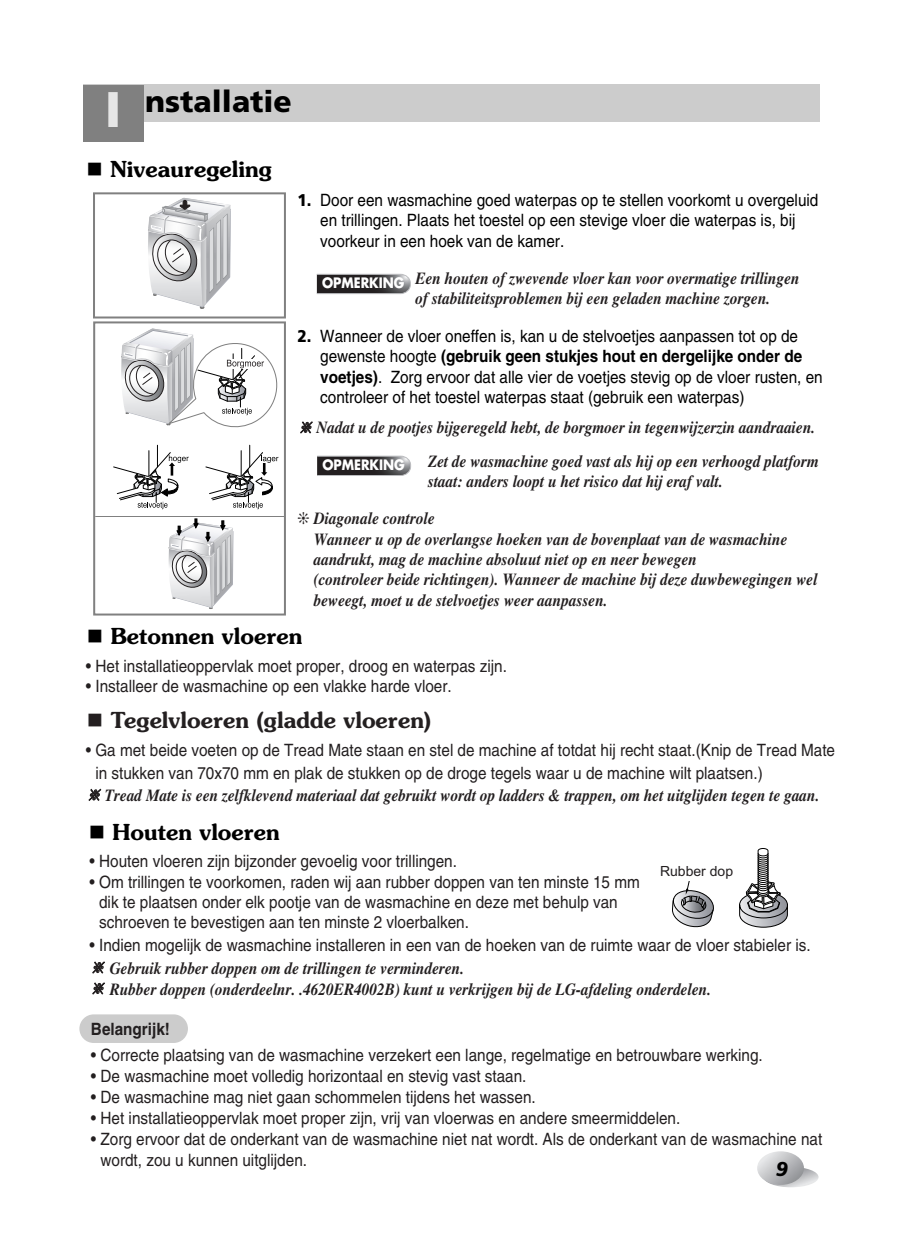
<style>
.page{position:relative;width:906px;height:1246px;background:#fff}
.page>*{position:absolute;margin:0;border:0;box-sizing:border-box;transform-origin:0 0}
.t1{font:900 50px "Frutiger";color:#e6e6e6}
.t2{font:900 30px "Frutiger";color:#000}
.t3{font:600 22px "Souvenir";color:#000}
.t4{font:600 22px "Souvenir";color:#231f20}
.t5{font:italic 900 20px "Frutiger";color:#000}
.t6{font:17px/20.4px "Helvetica";color:#231f20;scale:.9 1}
.t7{font:italic 700 17px/20.6px "Times";color:#231f20;scale:.9 1}
.t8{font:17px/20.4px "Helvetica";color:#000;scale:.9 1}
.t9{font:700 17px "Helvetica";color:#231f20;scale:.9 1}
.t10{font:14px "Arial";color:#231f20}
.t11{font:700 14px "Futura";letter-spacing:-.005em;color:#fff;scale:.9 1}
.t12{font:8.4px "Helvetica";color:#000}
.s1{font-family:"Frutiger";font-weight:900}
.s2{font-weight:700}
.s3{font-family:"HY Go Thic";font-weight:500}
</style>
<div class="page">
<svg style="left:764px;top:1167px;width:55px;height:20px"></svg>
<svg style="left:757px;top:1151px;width:47px;height:34px"></svg>
<div style="left:83px;top:85px;width:736px;height:37px;background:#ccc"></div>
<div style="left:83px;top:85px;width:60px;height:57px;background:#808080"></div>
<svg style="left:168px;top:518px;width:65px;height:91px"></svg>
<svg style="left:113px;top:328px;width:166px;height:181px"></svg>
<div style="left:93px;top:321px;width:193px;height:295px;border:2px solid #808080"></div>
<svg style="left:148px;top:198px;width:83px;height:111px"></svg>
<div style="left:93px;top:192px;width:193px;height:126px;border:2px solid #808080"></div>
<hr style="left:95px;top:516px;width:190px;height:1px;background:#808080">
<div style="left:79px;top:1014px;width:109px;height:29px;background:#ccc;border-radius:14px"></div>
<svg style="left:672px;top:881px;width:42px;height:47px"></svg>
<svg style="left:739px;top:848px;width:49px;height:80px"></svg>
<div style="left:644px;top:864px;width:105px;height:17px;background:#fff"></div>
<svg style="left:317px;top:455px;width:94px;height:21px"></svg>
<svg style="left:316px;top:274px;width:95px;height:20px"></svg>
<h2 class="t2" style="left:145px;top:89px;width:148px">nstallatie</h2>
<h1 class="t1" style="left:105px;top:89px;width:18px">I</h1>
<p class="t3" style="left:110px;top:161px;width:163px">Niveauregeling</p>
<p class="t8" style="left:320px;top:192px;width:555px;text-indent:-23px"><span class="s1">1.</span> Door een wasmachine goed waterpas op te stellen voorkomt u overgeluid en trillingen. Plaats het toestel op een stevige vloer die waterpas is, bij voorkeur in een hoek van de kamer.</p>
<p class="t7" style="left:416px;top:269px;width:428px;line-height:20px;text-indent:-93px"><sub>OPMERKING</sub> Een houten of zwevende vloer kan voor overmatige trillingen of stabiliteitsproblemen bij een geladen machine zorgen.</p>
<p class="t8" style="left:320px;top:328px;width:560px;text-indent:-23px"><span class="s1">2.</span> Wanneer de vloer oneffen is, kan u de stelvoetjes aanpassen tot op de gewenste hoogte <span class="s2">(gebruik geen stukjes hout en dergelijke onder de voetjes)</span>. Zorg ervoor dat alle vier de voetjes stevig op de vloer rusten, en controleer of het toestel waterpas staat (gebruik een waterpas)</p>
<p class="t7" style="left:298px;top:419px;width:577px"><span class="s3">※</span>Nadat u de pootjes bijgeregeld hebt, de borgmoer in tegenwijzerzin aandraaien.</p>
<p class="t11" style="left:322px;top:458px;width:93px">OPMERKING</p>
<p class="t7" style="left:428px;top:453px;width:436px;line-height:20px">Zet de wasmachine goed vast als hij op een verhoogd platform staat: anders loopt u het risico dat hij eraf valt.</p>
<p class="t7" style="left:314px;top:509px;width:561px;text-indent:-16px">❊ Diagonale controle<br>Wanneer u op de overlangse hoeken van de bovenplaat van de wasmachine aandrukt, mag de machine absoluut niet op en neer bewegen<br>(controleer beide richtingen). Wanneer de machine bij deze duwbewegingen wel beweegt, moet u de stelvoetjes weer aanpassen.</p>
<p class="t3" style="left:111px;top:628px;width:193px">Betonnen vloeren</p>
<p class="t6" style="left:86px;top:657px;width:469px">• Het installatieoppervlak moet proper, droog en waterpas zijn.</p>
<p class="t6" style="left:86px;top:677px;width:408px">• Installeer de wasmachine op een vlakke harde vloer.</p>
<p class="t4" style="left:111px;top:712px;width:322px">Tegelvloeren (gladde vloeren)</p>
<p class="t6" style="left:95px;top:740px;width:823px;line-height:22.8px;text-indent:-10px">• Ga met beide voeten op de Tread Mate staan en stel de machine af totdat hij recht staat.(Knip de Tread Mate in stukken van 70x70 mm en plak de stukken op de droge tegels waar u de machine wilt plaatsen.)</p>
<p class="t7" style="left:86px;top:786px;width:816px"><span class="s3">※</span>Tread Mate is een zelfklevend materiaal dat gebruikt wordt op ladders &amp; trappen, om het uitglijden tegen te gaan.</p>
<p class="t3" style="left:112px;top:823px;width:169px">Houten vloeren</p>
<p class="t6" style="left:90px;top:853px;width:410px">• Houten vloeren zijn bijzonder gevoelig voor trillingen.</p>
<p class="t6" style="left:99px;top:873px;width:602px;text-indent:-10px">• Om trillingen te voorkomen, raden wij aan rubber doppen van ten minste 15 mm dik te plaatsen onder elk pootje van de wasmachine en deze met behulp van schroeven te bevestigen aan ten minste 2 vloerbalken.</p>
<p class="t6" style="left:90px;top:937px;width:803px">• Indien mogelijk de wasmachine installeren in een van de hoeken van de ruimte waar de vloer stabieler is.</p>
<p class="t7" style="left:90px;top:959px;width:692px"><span class="s3">※</span>Gebruik rubber doppen om de trillingen te verminderen.<br><span class="s3">※</span>Rubber doppen (onderdeelnr. .4620ER4002B) kunt u verkrijgen bij de LG-afdeling onderdelen.</p>
<p class="t9" style="left:91px;top:1022px;width:89px">Belangrijk!</p>
<p class="t6" style="left:91px;top:1046px;width:748px">• Correcte plaatsing van de wasmachine verzekert een lange, regelmatige en betrouwbare werking.</p>
<p class="t6" style="left:91px;top:1067px;width:485px">• De wasmachine moet volledig horizontaal en stevig vast staan.</p>
<p class="t6" style="left:91px;top:1088px;width:496px">• De wasmachine mag niet gaan schommelen tijdens het wassen.</p>
<p class="t6" style="left:91px;top:1109px;width:656px">• Het installatieoppervlak moet proper zijn, vrij van vloerwas en andere smeermiddelen.</p>
<p class="t6" style="left:100px;top:1130px;width:804px;line-height:21px;text-indent:-10px">• Zorg ervoor dat de onderkant van de wasmachine niet nat wordt. Als de onderkant van de wasmachine nat wordt, zou u kunnen uitglijden.</p>
<p class="t10" style="left:660px;top:866px;width:75px">Rubber dop</p>
<p class="t12" style="left:666px;top:872px;width:47px">Rubber Cup</p>
<p class="t5" style="left:776px;top:1160px;width:14px">9</p>
</div>
